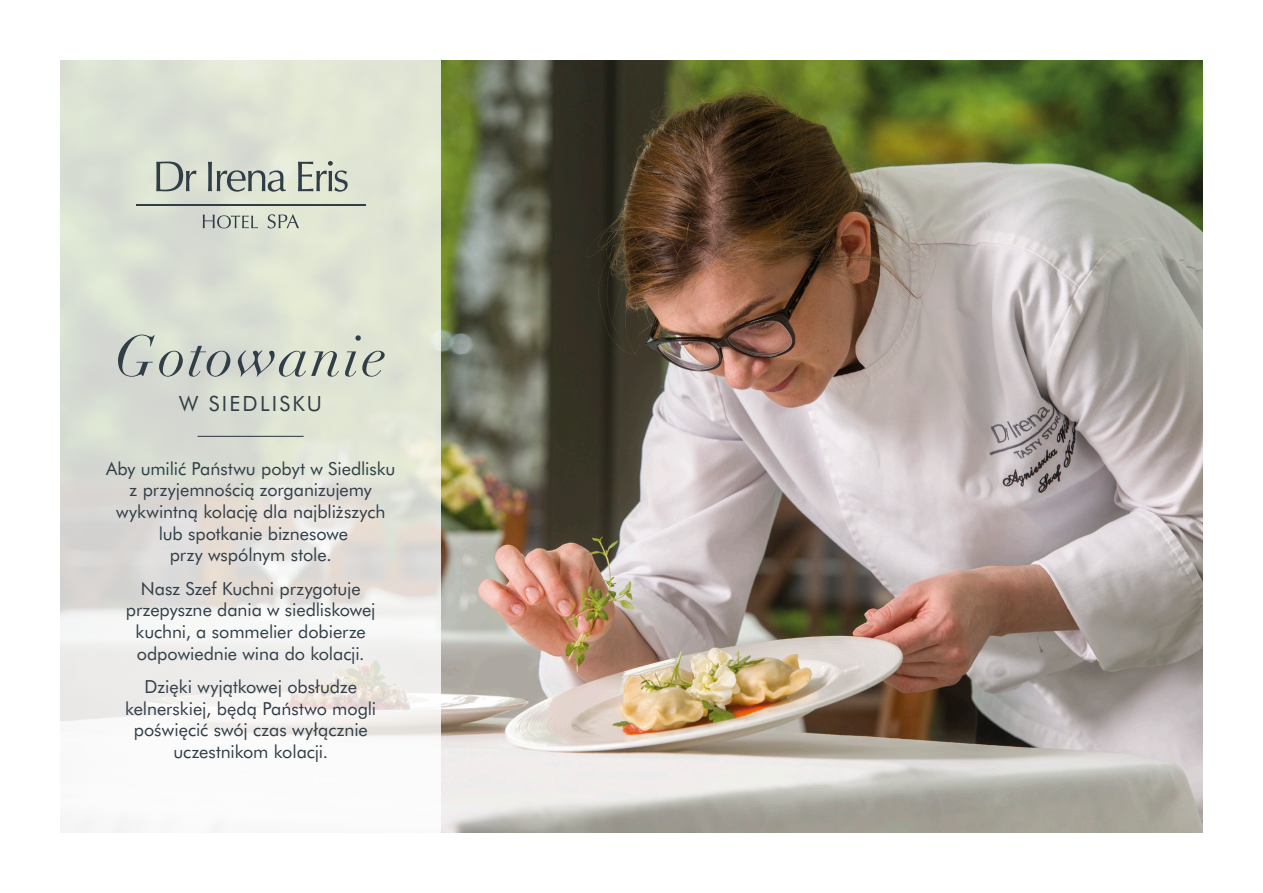
<style>
.page{position:relative;width:1263px;height:893px;background:#fff}
.page>*{position:absolute;margin:0;border:0;box-sizing:border-box;transform-origin:0 0}
.t1{font:italic 57px "Didot LT Pro";letter-spacing:.03em;color:#313e48}
.t2{font:21px "Futura BT";letter-spacing:.105em;color:#313e48}
.t3{font:18px/21.6px "Futura BT";letter-spacing:-.005em;color:#313e48;text-align:center}
</style>
<div class="page">
<img style="left:441px;top:60px;width:762px;height:773px">
<svg style="left:60px;top:60px;width:381px;height:773px"></svg>
<svg style="left:156px;top:162px;width:40px;height:29px"></svg>
<svg style="left:208px;top:162px;width:78px;height:30px"></svg>
<svg style="left:298px;top:161px;width:50px;height:31px"></svg>
<svg style="left:203px;top:215px;width:55px;height:13px"></svg>
<svg style="left:268px;top:214px;width:31px;height:14px"></svg>
<hr style="left:136px;top:204px;width:229px;height:1px;background:#313e48">
<hr style="left:198px;top:436px;width:106px;height:1px;background:#313e48">
<h1 class="t1" style="left:115px;top:320px;width:273px">Gotowanie</h1>
<p class="t2" style="left:179px;top:389px;width:144px">W SIEDLISKU</p>
<p class="t3" style="left:106px;top:457px;width:291px">Aby umilić Państwu pobyt w Siedlisku z przyjemnością zorganizujemy wykwintną kolację dla najbliższych lub spotkanie biznesowe<br>przy wspólnym stole.</p>
<p class="t3" style="left:126px;top:577px;width:251px">Nasz Szef Kuchni przygotuje przepyszne dania w siedliskowej kuchni, a sommelier dobierze odpowiednie wina do kolacji.</p>
<p class="t3" style="left:125px;top:675px;width:253px">Dzięki wyjątkowej obsłudze kelnerskiej, będą Państwo mogli poświęcić swój czas wyłącznie uczestnikom kolacji.</p>
</div>
